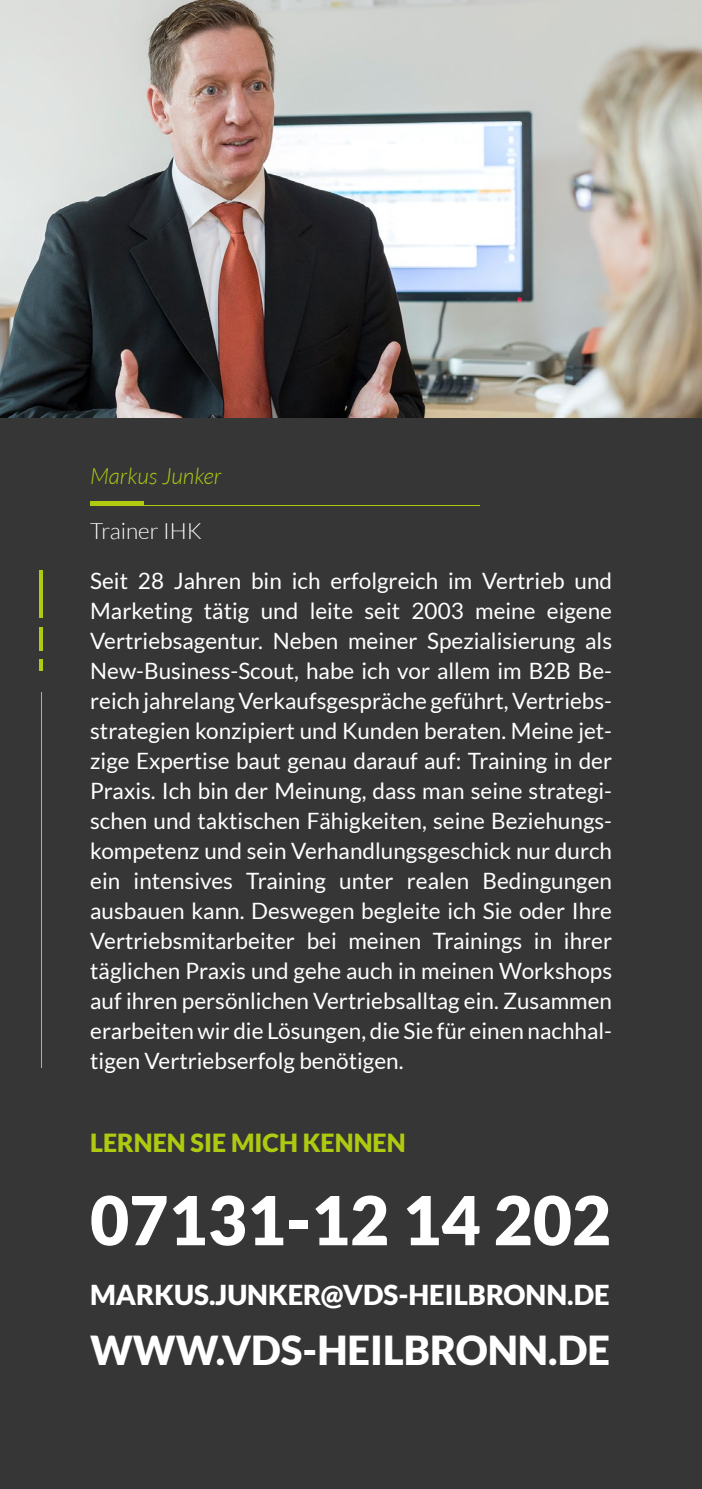
<style>
.page{position:relative;width:702px;height:1489px;background:#fff}
.page>*{position:absolute;margin:0;border:0;box-sizing:border-box;transform-origin:0 0}
.t1{font:900 67.5px "Lato";color:#fff}
.t2{font:900 40px "Lato";color:#fff}
.t3{font:900 27.5px "Lato";color:#fff}
.t4{font:900 25px "Lato";color:#afca11}
.t5{font:22.5px/30px "Lato";color:#fff;text-align:justify}
.t6{font:italic 300 22.5px "Lato";color:#afca11}
.t7{font:300 22.5px "Lato";color:#fff}
</style>
<div class="page">
<div style="left:0;top:0;width:702px;height:1488px;background:#363636"></div>
<img style="left:0;top:0;width:702px;height:418px">
<hr style="left:90px;top:501px;width:53px;height:4px;background:#afca11">
<hr style="left:90px;top:505px;width:390px;height:1px;background:#afca11">
<hr style="left:42px;top:692px;width:1px;height:375px;background:#afca11">
<hr style="left:40px;top:570px;width:3px;height:48px;background:#afca11">
<hr style="left:40px;top:626px;width:3px;height:24px;background:#afca11">
<svg style="left:40px;top:659px;width:3px;height:11px"></svg>
<p class="t6" style="left:90px;top:464px;width:133px">Markus Junker</p>
<p class="t7" style="left:90px;top:519px;width:113px">Trainer IHK</p>
<p class="t5" style="left:90px;top:565px;width:523px">Seit 28 Jahren bin ich erfolgreich im Vertrieb und Marketing tätig und leite seit 2003 meine eigene Vertriebsagentur. Neben meiner Spezialisierung als New-Business-Scout, habe ich vor allem im B2B Be&shy;reich jahrelang Verkaufsgespräche geführt, Vertriebs&shy;strategien konzipiert und Kunden beraten. Meine jet&shy;zige Expertise baut genau darauf auf: Training in der Praxis. Ich bin der Meinung, dass man seine strategi&shy;schen und taktischen Fähigkeiten, seine Beziehungs&shy;kompetenz und sein Verhandlungsgeschick nur durch ein intensives Training unter realen Bedingungen ausbauen kann. Deswegen begleite ich Sie oder Ihre Vertriebsmitarbeiter bei meinen Trainings in ihrer täglichen Praxis und gehe auch in meinen Workshops auf ihren persönlichen Vertriebsalltag ein. Zusammen erarbeiten wir die Lösungen, die Sie für einen nachhal&shy;tigen Vertriebserfolg benötigen.</p>
<p class="t4" style="left:90px;top:1127px;width:317px">LERNEN SIE MICH KENNEN</p>
<h1 class="t1" style="left:90px;top:1180px;width:522px">07131-12 14 202</h1>
<p class="t3" style="left:90px;top:1278px;width:521px">MARKUS.JUNKER@VDS-HEILBRONN.DE</p>
<h2 class="t2" style="left:90px;top:1326px;width:521px">WWW.VDS-HEILBRONN.DE</h2>
</div>
